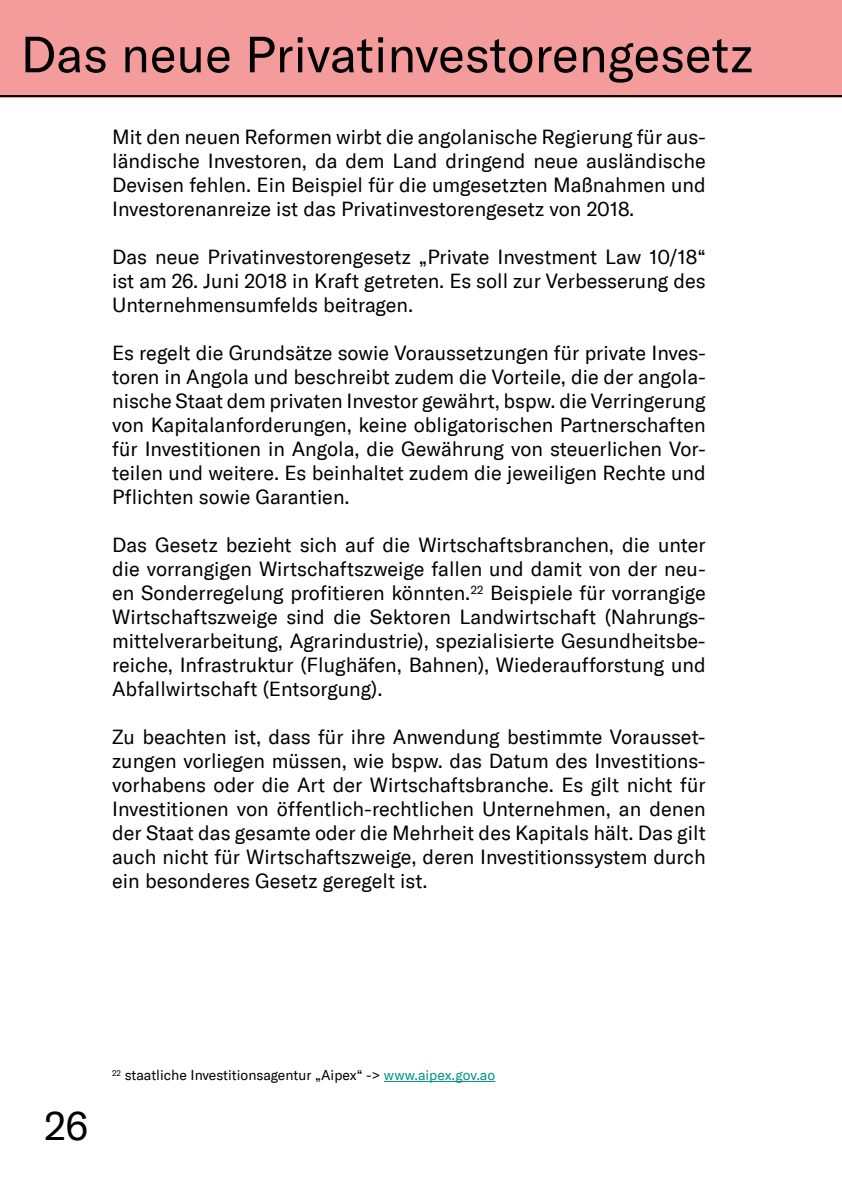
<style>
.page{position:relative;width:842px;height:1191px;background:#fff}
.page>*{position:absolute;margin:0;border:0;box-sizing:border-box;transform-origin:0 0}
.t1{font:50px "GT America";color:#000}
.t2{font:40px "GT America";color:#000}
.t3{font:20px/24px "GT America";color:#000;text-align:justify}
.t4{font:14px "GT America";color:#000}
.s1{color:#00927f}
</style>
<div class="page">
<div style="left:0;top:0;width:842px;height:97px;background:#f39c9b"></div>
<hr style="left:0;top:95px;width:842px;height:2px;background:#000">
<hr style="left:384px;top:1081px;width:111px;height:1px;background:#00927f">
<h1 class="t1" style="left:21px;top:25px;width:734px">Das neue Privatinvestorengesetz</h1>
<p class="t3" style="left:112px;top:125px;width:595px">Mit den neuen Reformen wirbt die angolanische Regierung für aus&shy;ländische Investoren, da dem Land dringend neue ausländische Devisen fehlen. Ein Beispiel für die umgesetzten Maßnahmen und Investorenanreize ist das Privatinvestorengesetz von 2018.</p>
<p class="t3" style="left:112px;top:245px;width:595px">Das neue Privatinvestorengesetz „Private Investment Law 10/18“ ist am 26. Juni 2018 in Kraft getreten. Es soll zur Verbesserung des Unternehmensumfelds beitragen.</p>
<p class="t3" style="left:112px;top:341px;width:595px">Es regelt die Grundsätze sowie Voraussetzungen für private Inves&shy;toren in Angola und beschreibt zudem die Vorteile, die der angola&shy;nische Staat dem privaten Investor gewährt, bspw. die Verringerung von Kapitalanforderungen, keine obligatorischen Partnerschaften für Investitionen in Angola, die Gewährung von steuerlichen Vor&shy;teilen und weitere. Es beinhaltet zudem die jeweiligen Rechte und Pflichten sowie Garantien.</p>
<p class="t3" style="left:112px;top:533px;width:595px">Das Gesetz bezieht sich auf die Wirtschaftsbranchen, die unter die vorrangigen Wirtschaftszweige fallen und damit von der neu&shy;en Sonderregelung profitieren könnten.<sup>22</sup> Beispiele für vorrangige Wirtschaftszweige sind die Sektoren Landwirtschaft (Nahrungs&shy;mittelverarbeitung, Agrarindustrie), spezialisierte Gesundheitsbe&shy;reiche, Infrastruktur (Flughäfen, Bahnen), Wiederaufforstung und Abfallwirtschaft (Entsorgung).</p>
<p class="t3" style="left:112px;top:725px;width:595px">Zu beachten ist, dass für ihre Anwendung bestimmte Vorausset&shy;zungen vorliegen müssen, wie bspw. das Datum des Investitions&shy;vorhabens oder die Art der Wirtschaftsbranche. Es gilt nicht für Investitionen von öffentlich-rechtlichen Unternehmen, an denen der Staat das gesamte oder die Mehrheit des Kapitals hält. Das gilt auch nicht für Wirtschaftszweige, deren Investitionssystem durch ein besonderes Gesetz geregelt ist.</p>
<h2 class="t2" style="left:45px;top:1102px;width:45px">26</h2>
<p class="t4" style="left:112px;top:1067px;width:384px"><sup>22</sup> staatliche Investitionsagentur „Aipex“ -&gt; <span class="s1">www.aipex.gov.ao</span></p>
</div>
